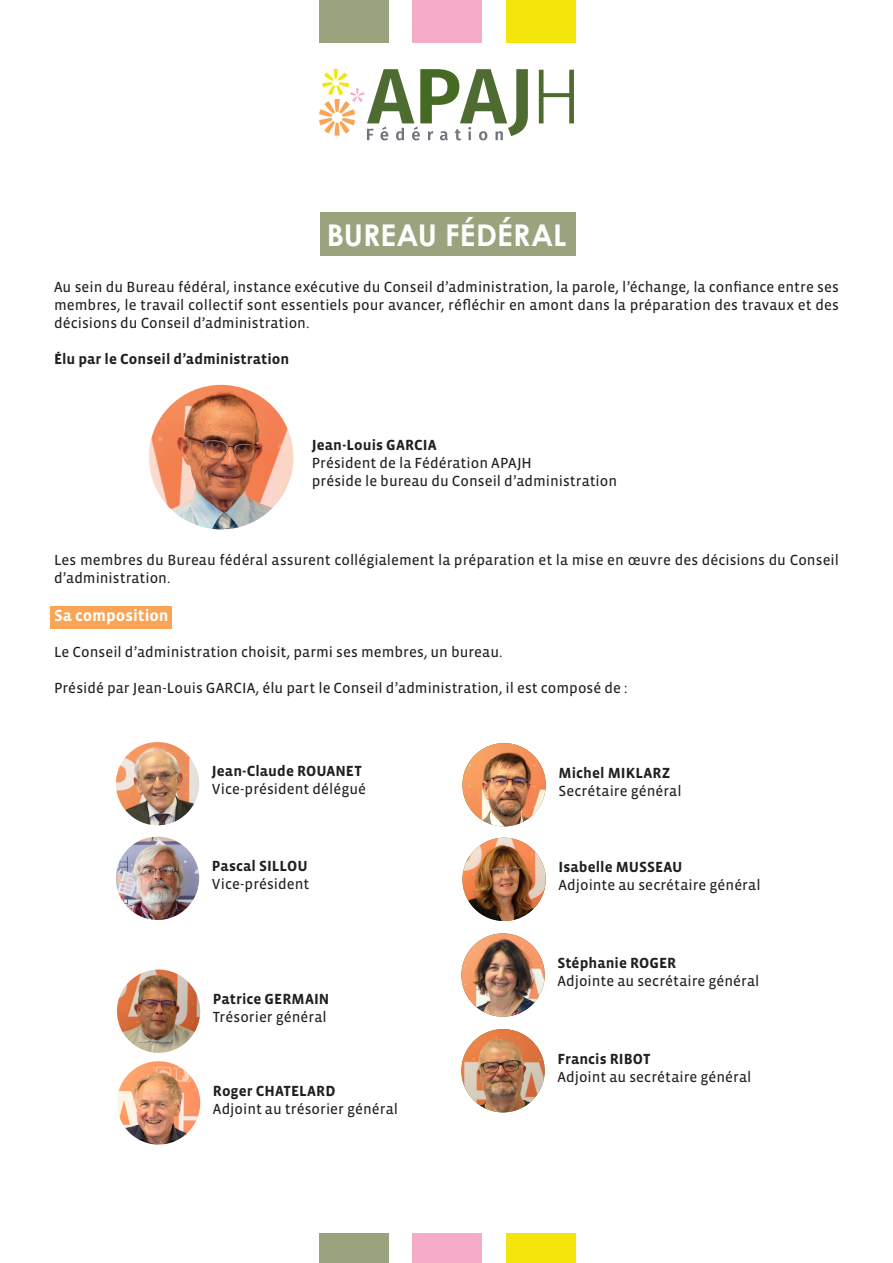
<style>
.page{position:relative;width:893px;height:1263px;background:#fff}
.page>*{position:absolute;margin:0;border:0;box-sizing:border-box;transform-origin:0 0}
.t1{font:700 30px "Century Gothic";letter-spacing:.005em;color:#fff}
.t2{font:700 16.5px "Vista Sans";color:#fff}
.t3{font:15px/18px "Vista Sans Reg";letter-spacing:.005em;color:#231f20;text-align:justify}
.t4{font:700 15px "Vista Sans";letter-spacing:.005em;color:#231f20}
</style>
<div class="page">
<div style="left:51px;top:606px;width:121px;height:22px;background:#f9a456"></div>
<div style="left:319px;top:0;width:69px;height:42px;background:#99a47f"></div>
<div style="left:412px;top:0;width:70px;height:42px;background:#f6acc8"></div>
<div style="left:506px;top:0;width:69px;height:42px;background:#f4e50a"></div>
<div style="left:319px;top:1233px;width:69px;height:30px;background:#99a47f"></div>
<div style="left:412px;top:1233px;width:70px;height:30px;background:#f6acc8"></div>
<div style="left:506px;top:1233px;width:69px;height:30px;background:#f4e50a"></div>
<svg style="left:539px;top:70px;width:35px;height:53px"></svg>
<svg style="left:319px;top:69px;width:209px;height:71px"></svg>
<div style="left:320px;top:213px;width:255px;height:43px;background:#99a47f"></div>
<img style="left:149px;top:385px;width:144px;height:144px;border-radius:72px">
<img style="left:116px;top:742px;width:83px;height:83px;border-radius:42px">
<img style="left:461px;top:933px;width:84px;height:84px;border-radius:42px">
<img style="left:461px;top:1029px;width:84px;height:83px;border-radius:42px">
<img style="left:116px;top:837px;width:83px;height:83px;border-radius:42px">
<img style="left:462px;top:743px;width:84px;height:83px;border-radius:42px">
<img style="left:462px;top:838px;width:84px;height:83px;border-radius:42px">
<img style="left:117px;top:1061px;width:83px;height:83px;border-radius:42px">
<img style="left:117px;top:969px;width:83px;height:84px;border-radius:42px">
<p class="t1" style="left:327px;top:216px;width:241px">BUREAU FÉDÉRAL</p>
<p class="t3" style="left:54px;top:279px;width:786px">Au sein du Bureau fédéral, instance exécutive du Conseil d’administration, la parole, l’échange, la confiance entre ses membres, le travail collectif sont essentiels pour avancer, réfléchir en amont dans la préparation des travaux et des décisions du Conseil d’administration.</p>
<p class="t4" style="left:54px;top:352px;width:237px">Élu par le Conseil d’administration</p>
<p class="t4" style="left:312px;top:437px;width:126px">Jean-Louis GARCIA</p>
<p class="t3" style="left:312px;top:454px;width:222px">Président de la Fédération APAJH</p>
<p class="t3" style="left:312px;top:472px;width:307px">préside le bureau du Conseil d’administration</p>
<p class="t3" style="left:54px;top:551px;width:786px">Les membres du Bureau fédéral assurent collégialement la préparation et la mise en œuvre des décisions du Conseil d’administration.</p>
<p class="t2" style="left:54px;top:607px;width:116px">Sa composition</p>
<p class="t3" style="left:54px;top:643px;width:450px">Le Conseil d’administration choisit, parmi ses membres, un bureau.</p>
<p class="t3" style="left:54px;top:679px;width:575px">Présidé par Jean-Louis GARCIA, élu part le Conseil d’administration, il est composé de :</p>
<p class="t4" style="left:212px;top:764px;width:151px">Jean-Claude ROUANET</p>
<p class="t3" style="left:212px;top:781px;width:156px">Vice-président délégué</p>
<p class="t4" style="left:212px;top:858px;width:97px">Pascal SILLOU</p>
<p class="t3" style="left:212px;top:875px;width:99px">Vice-président</p>
<p class="t4" style="left:213px;top:991px;width:118px">Patrice GERMAIN</p>
<p class="t3" style="left:213px;top:1008px;width:115px">Trésorier général</p>
<p class="t4" style="left:213px;top:1083px;width:124px">Roger CHATELARD</p>
<p class="t3" style="left:213px;top:1100px;width:187px">Adjoint au trésorier général</p>
<p class="t4" style="left:558px;top:765px;width:113px">Michel MIKLARZ</p>
<p class="t3" style="left:558px;top:782px;width:125px">Secrétaire général</p>
<p class="t4" style="left:558px;top:859px;width:126px">Isabelle MUSSEAU</p>
<p class="t3" style="left:558px;top:876px;width:204px">Adjointe au secrétaire général</p>
<p class="t4" style="left:557px;top:955px;width:120px">Stéphanie ROGER</p>
<p class="t3" style="left:557px;top:972px;width:204px">Adjointe au secrétaire général</p>
<p class="t4" style="left:557px;top:1051px;width:95px">Francis RIBOT</p>
<p class="t3" style="left:557px;top:1068px;width:196px">Adjoint au secrétaire général</p>
</div>
